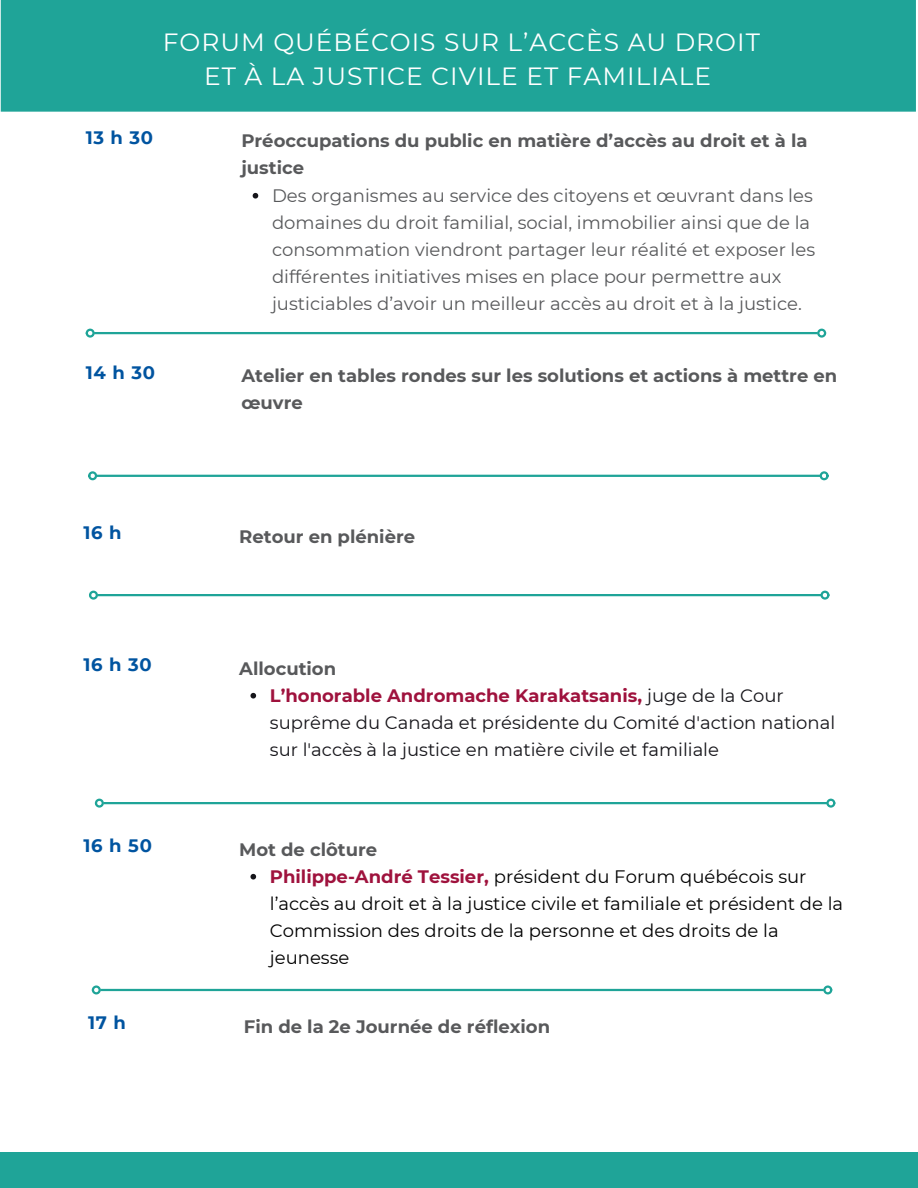
<style>
.page{position:relative;width:918px;height:1188px;background:#fff}
.page>*{position:absolute;margin:0;border:0;box-sizing:border-box;transform-origin:0 0}
.t1{font:24.9px "Montserrat";letter-spacing:.04em;color:#fff}
.t2{font:18px/27px "Montserrat";color:#58595b}
.t3{font:700 18px/27px "Montserrat";color:#58595b}
.t4{font:18px/27px "Montserrat";color:#000}
.t5{font:18px/27px "Montserrat";color:#16151a}
.t6{font:700 18px "Montserrat";letter-spacing:.04em;color:#0054a0}
.s1{font-weight:700;color:#9f123d}
</style>
<div class="page">
<div style="left:1px;top:0;width:915px;height:111px;background:#1fa498"></div>
<div style="left:0;top:1152px;width:918px;height:36px;background:#1fa498"></div>
<svg style="left:253px;top:193px;width:5px;height:6px"></svg>
<hr style="left:94px;top:332px;width:724px;height:2px;background:#1fa498">
<div style="left:86px;top:329px;width:9px;height:9px;border:2px solid #1fa498;border-radius:50%"></div>
<div style="left:817px;top:329px;width:9px;height:9px;border:2px solid #1fa498;border-radius:50%"></div>
<hr style="left:97px;top:475px;width:723px;height:2px;background:#1fa498">
<div style="left:88px;top:471px;width:9px;height:9px;border:2px solid #1fa498;border-radius:50%"></div>
<div style="left:820px;top:471px;width:9px;height:9px;border:2px solid #1fa498;border-radius:50%"></div>
<hr style="left:97px;top:594px;width:724px;height:2px;background:#1fa498">
<div style="left:89px;top:591px;width:9px;height:9px;border:2px solid #1fa498;border-radius:50%"></div>
<div style="left:820px;top:591px;width:9px;height:9px;border:2px solid #1fa498;border-radius:50%"></div>
<svg style="left:250px;top:693px;width:6px;height:6px"></svg>
<hr style="left:103px;top:802px;width:724px;height:2px;background:#1fa498">
<div style="left:95px;top:799px;width:9px;height:9px;border:2px solid #1fa498;border-radius:50%"></div>
<div style="left:826px;top:799px;width:9px;height:9px;border:2px solid #1fa498;border-radius:50%"></div>
<svg style="left:250px;top:874px;width:6px;height:6px"></svg>
<hr style="left:100px;top:989px;width:724px;height:2px;background:#1fa498">
<div style="left:92px;top:985px;width:9px;height:9px;border:2px solid #1fa498;border-radius:50%"></div>
<div style="left:823px;top:985px;width:9px;height:9px;border:2px solid #1fa498;border-radius:50%"></div>
<p class="t1" style="left:163px;top:26px;width:599px">FORUM QUÉBÉCOIS SUR L’ACCÈS AU DROIT</p>
<p class="t1" style="left:204px;top:61px;width:508px">ET À LA JUSTICE CIVILE ET FAMILIALE</p>
<p class="t6" style="left:86px;top:126px;width:69px">13 h 30</p>
<p class="t3" style="left:241px;top:127px;width:568px">Préoccupations du public en matière d’accès au droit et à la justice</p>
<p class="t2" style="left:272px;top:182px;width:545px">Des organismes au service des citoyens et œuvrant dans les domaines du droit familial, social, immobilier ainsi que de la consommation viendront partager leur réalité et exposer les différentes initiatives mises en place pour permettre aux justiciables d’avoir un meilleur accès au droit et à la justice.</p>
<p class="t6" style="left:86px;top:362px;width:71px">14 h 30</p>
<p class="t3" style="left:241px;top:362px;width:597px">Atelier en tables rondes sur les solutions et actions à mettre en œuvre</p>
<p class="t6" style="left:84px;top:521px;width:40px">16 h</p>
<p class="t3" style="left:239px;top:523px;width:178px">Retour en plénière</p>
<p class="t6" style="left:84px;top:653px;width:70px">16 h 30</p>
<p class="t6" style="left:84px;top:834px;width:70px">16 h 50</p>
<p class="t3" style="left:239px;top:655px;width:98px">Allocution</p>
<p class="t5" style="left:270px;top:682px;width:567px"><span class="s1">L’honorable Andromache Karakatsanis,</span> juge de la Cour suprême du Canada et présidente du Comité d'action national sur l'accès à la justice en matière civile et familiale</p>
<p class="t3" style="left:239px;top:836px;width:140px">Mot de clôture</p>
<p class="t4" style="left:270px;top:863px;width:575px"><span class="s1">Philippe-André Tessier,</span> président du Forum québécois sur l’accès au droit et à la justice civile et familiale et président de la Commission des droits de la personne et des droits de la jeunesse</p>
<p class="t6" style="left:88px;top:1011px;width:39px">17 h</p>
<p class="t3" style="left:244px;top:1013px;width:308px">Fin de la 2e Journée de réflexion</p>
</div>
